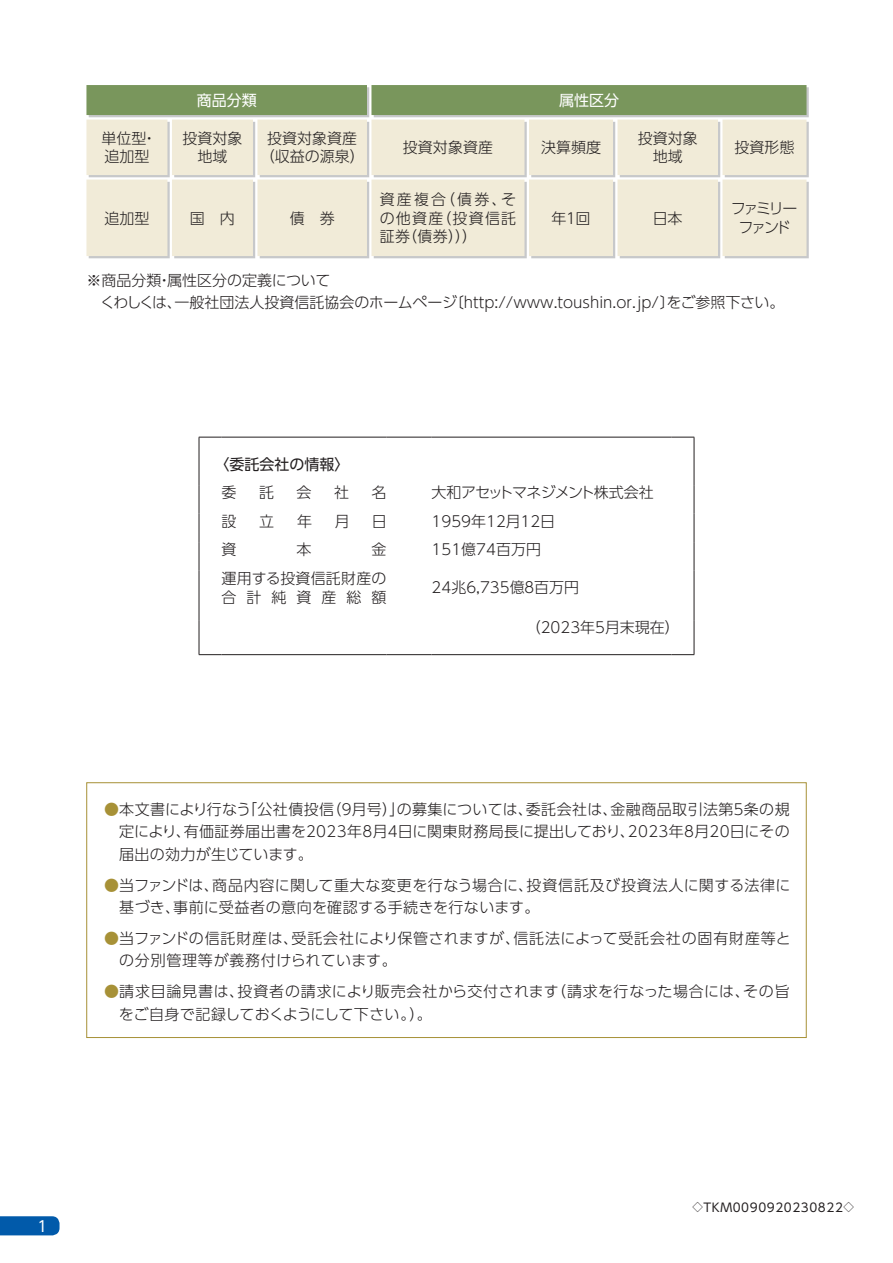
<style>
.page{position:relative;width:893px;height:1263px;background:#fff}
.page>*{position:absolute;margin:0;border:0;box-sizing:border-box;transform-origin:0 0}
.t1{font:300 15px/18.8px "UD Shin Go Pro";color:#231f20}
.t2{font:300 15px/22.5px "UD Shin Go Pro";letter-spacing:.03em;color:#231f20}
.t3{font:300 15px/22.5px "UD Shin Go Pro";letter-spacing:.045em;color:#231f20}
.t4{font:300 15px "UD Shin Go Pro";letter-spacing:-.055em;color:#231f20}
.t5{font:15px "UD Shin Go Pro";color:#fff}
.t6{font:300 15px/18.8px "UD Shin Go Pro";letter-spacing:-.155em;color:#231f20;text-align:center}
.t7{font:15px "UD Shin Go Pro";color:#231f20}
.t8{font:12px "UD Shin Go Pro";letter-spacing:.05em;color:#231f20}
.s1{color:#a79137}
.s2{font-size:10.5px}
</style>
<div class="page">
<svg style="left:0;top:1216px;width:60px;height:19px"></svg>
<svg style="left:89px;top:87px;width:720px;height:171px;fill:#c9caca"></svg>
<div style="left:86px;top:85px;width:720px;height:30px;background:#79965c"></div>
<svg style="left:86px;top:120px;width:720px;height:136px;background:#eee8d8"></svg>
<svg style="left:200px;top:437px;width:21px;height:1px"></svg>
<hr style="left:199px;top:437px;width:1px;height:48px;background:#231f20">
<hr style="left:221px;top:437px;width:165px;height:1px;background:#231f20">
<hr style="left:386px;top:437px;width:45px;height:1px;background:#231f20">
<hr style="left:431px;top:437px;width:240px;height:1px;background:#231f20">
<svg style="left:671px;top:437px;width:23px;height:1px"></svg>
<hr style="left:694px;top:437px;width:1px;height:48px;background:#231f20">
<svg style="left:199px;top:485px;width:1px;height:86px"></svg>
<svg style="left:694px;top:485px;width:1px;height:86px"></svg>
<hr style="left:199px;top:571px;width:1px;height:49px;background:#231f20">
<hr style="left:694px;top:571px;width:1px;height:49px;background:#231f20">
<hr style="left:199px;top:620px;width:1px;height:34px;background:#231f20">
<hr style="left:694px;top:620px;width:1px;height:34px;background:#231f20">
<svg style="left:199px;top:654px;width:22px;height:1px"></svg>
<hr style="left:221px;top:654px;width:165px;height:1px;background:#231f20">
<hr style="left:386px;top:654px;width:45px;height:1px;background:#231f20">
<hr style="left:431px;top:654px;width:240px;height:1px;background:#231f20">
<svg style="left:671px;top:654px;width:23px;height:1px"></svg>
<div style="left:86px;top:782px;width:720px;height:256px;border:1px solid #a79137"></div>
<p class="t5" style="left:197px;top:88px;width:61px">商品分類</p>
<p class="t5" style="left:559px;top:88px;width:61px">属性区分</p>
<p class="t1" style="left:102px;top:128px;width:57px">単位型・追加型</p>
<p class="t1" style="left:182px;top:128px;width:61px;text-align:center">投資対象地域</p>
<p class="t1" style="left:260px;top:128px;width:106px;text-align:center">投資対象資産（収益の源泉）</p>
<p class="t1" style="left:403px;top:137px;width:91px">投資対象資産</p>
<p class="t1" style="left:541px;top:137px;width:61px">決算頻度</p>
<p class="t1" style="left:638px;top:128px;width:61px;text-align:center">投資対象地域</p>
<p class="t1" style="left:734px;top:137px;width:61px">投資形態</p>
<p class="t1" style="left:380px;top:189px;width:138px;text-align:justify">資産複合（債券、その他資産（投資信託証券（債券）））</p>
<p class="t1" style="left:551px;top:208px;width:41px">年１回</p>
<p class="t1" style="left:653px;top:208px;width:31px">日本</p>
<p class="t6" style="left:731px;top:199px;width:68px">ファミリーファンド</p>
<p class="t1" style="left:100px;top:269px;width:686px;line-height:21.8px;text-indent:-14px">※商品分類・属性区分の定義について<br>くわしくは、一般社団法人投資信託協会のホームページ〔http://www.toushin.or.jp/〕をご参照下さい。</p>
<p class="t1" style="left:104px;top:208px;width:46px">追加型</p>
<p class="t1" style="left:190px;top:208px;width:46px">国　内</p>
<p class="t1" style="left:290px;top:208px;width:46px">債　券</p>
<p class="t7" style="left:214px;top:452px;width:137px">〈委託会社の情報〉</p>
<p class="t1" style="left:221px;top:483px;width:16px">委</p>
<p class="t1" style="left:259px;top:483px;width:16px">託</p>
<p class="t1" style="left:296px;top:483px;width:16px">会</p>
<p class="t1" style="left:334px;top:483px;width:16px">社</p>
<p class="t1" style="left:371px;top:483px;width:16px">名</p>
<p class="t4" style="left:431px;top:480px;width:224px">大和アセットマネジメント株式会社</p>
<p class="t1" style="left:221px;top:511px;width:16px">設</p>
<p class="t1" style="left:259px;top:511px;width:16px">立</p>
<p class="t1" style="left:297px;top:511px;width:16px">年</p>
<p class="t1" style="left:335px;top:511px;width:16px">月</p>
<p class="t1" style="left:372px;top:511px;width:16px">日</p>
<p class="t1" style="left:431px;top:511px;width:125px">1959年12月12日</p>
<p class="t1" style="left:221px;top:540px;width:16px">資</p>
<p class="t1" style="left:296px;top:540px;width:16px">本</p>
<p class="t1" style="left:371px;top:540px;width:16px">金</p>
<p class="t1" style="left:431px;top:540px;width:111px">151億74百万円</p>
<p class="t1" style="left:221px;top:568px;width:167px">運用する投資信託財産の合計純資産総額</p>
<p class="t1" style="left:431px;top:578px;width:149px">24兆6,735億８百万円</p>
<p class="t1" style="left:526px;top:618px;width:156px">（2023年5月末現在）</p>
<p class="t1" style="left:119px;top:797px;width:672px;line-height:22.5px;text-align:justify;text-indent:-15px"><span class="s1">●</span>本文書により行なう「公社債投信（９月号）」の募集については、委託会社は、金融商品取引法第５条の規定により、有価証券届出書を2023年8月4日に関東財務局長に提出しており、2023年8月20日にその届出の効力が生じています。</p>
<p class="t2" style="left:119px;top:873px;width:673px;text-indent:-15px"><span class="s1">●</span>当ファンドは、商品内容に関して重大な変更を行なう場合に、投資信託及び投資法人に関する法律に基づき、事前に受益者の意向を確認する手続きを行ないます。</p>
<p class="t3" style="left:119px;top:926px;width:673px;text-indent:-15px"><span class="s1">●</span>当ファンドの信託財産は、受託会社により保管されますが、信託法によって受託会社の固有財産等との分別管理等が義務付けられています。</p>
<p class="t2" style="left:119px;top:980px;width:672px;text-indent:-15px"><span class="s1">●</span>請求目論見書は、投資者の請求により販売会社から交付されます（請求を行なった場合には、その旨をご自身で記録しておくようにして下さい。）。</p>
<p class="t5" style="left:38px;top:1214px;width:11px">1</p>
<p class="t8" style="left:692px;top:1197px;width:163px"><span class="s2">◇</span>TKM0090920230822<span class="s2">◇</span></p>
</div>
